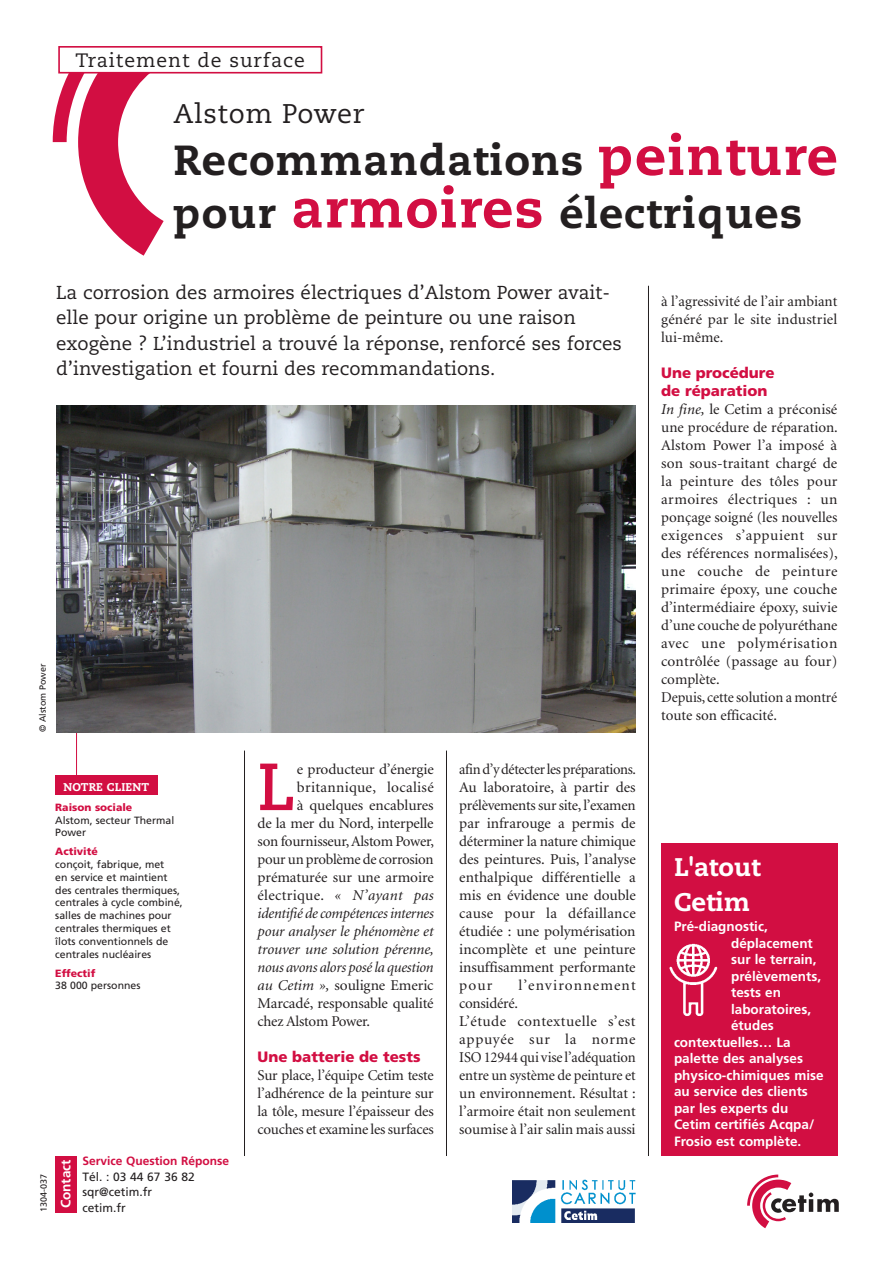
<style>
.page{position:relative;width:893px;height:1263px;background:#fff}
.page>*{position:absolute;margin:0;border:0;box-sizing:border-box;transform-origin:0 0}
.TEXTE_COURANT_LETTRI{font:700 66.45px "Caecilia";color:#d20e42}
.GD_TITRE{font:800 42px/52.5px "Caecilia";letter-spacing:.025em;color:#231f20}
.Nom_Sté_Gd_Titre{font:27px "Caecilia";letter-spacing:.025em;color:#231f20}
.Atout_Cetim{font:800 25.5px/34.8px "Caecilia";color:#fff}
.t1{font:19.35px "Caecilia";letter-spacing:.05em;color:#231f20}
.CHAPO{font:18.75px/25.5px "Caecilia";color:#231f20}
.TEXTE_COURANT{font:15px/18px "Minion";color:#231f20;text-align:justify}
.TEXTE_COURANT_LETTRI-2{font:15px "Minion";letter-spacing:-.01em;color:#231f20}
.TEXTE_COURANT_LETTRI-3{font:italic 15px "Minion";letter-spacing:-.015em;color:#231f20}
.TITRE_2_ROUGE{font:900 15px/18px "Frutiger";color:#d20e42}
.TEXTE_COURANT_LETTRI-4{font:15px "Minion";letter-spacing:.015em;color:#231f20}
.TEXTE_COURANT_LETTRI-5{font:15px "Minion";letter-spacing:.02em;color:#231f20}
.TEXTE_COURANT-2{font:15px "Minion";letter-spacing:.07em;color:#231f20}
.Texte_atout_Cetim{font:700 13.5px "Frutiger";color:#fff}
.t2{font:12px/15.8px "Frutiger";color:#231f20}
.t3{font:700 12px "Frutiger";color:#d20e42}
.t4{font:800 11.25px "Caecilia";letter-spacing:.015em;color:#fff}
.t5{font:10.5px/12.8px "Frutiger";color:#231f20}
.t6{font:900 10.5px "Frutiger";color:#d20e42}
.t7{font:9px "Frutiger";color:#231f20}
.s1{font-size:54px;color:#d20e42}
.s2{font-style:italic}
</style>
<div class="page">
<svg style="left:53px;top:74px;width:111px;height:182px"></svg>
<svg style="left:747px;top:1174px;width:92px;height:54px"></svg>
<img style="left:512px;top:1180px;width:124px;height:43px">
<hr style="left:76px;top:712px;width:1px;height:66px;background:#d20e42">
<hr style="left:648px;top:286px;width:1px;height:870px;background:#231f20">
<hr style="left:446px;top:750px;width:1px;height:406px;background:#231f20">
<hr style="left:244px;top:750px;width:1px;height:406px;background:#231f20">
<div style="left:58px;top:46px;width:264px;height:28px;border:2px solid #d20e42"></div>
<div style="left:55px;top:1156px;width:22px;height:56px;background:#d20e42"></div>
<div style="left:55px;top:776px;width:102px;height:19px;background:#d20e42"></div>
<img style="left:56px;top:405px;width:580px;height:327px">
<div style="left:661px;top:843px;width:177px;height:313px;background:#d20e42"></div>
<img style="left:669px;top:943px;width:49px;height:73px">
<p class="t1" style="left:76px;top:49px;width:231px">Traitement de surface</p>
<p class="Nom_Sté_Gd_Titre" style="left:174px;top:97px;width:192px">Alstom Power</p>
<p class="GD_TITRE" style="left:174px;top:134px;width:666px">Recommandations <span class="s1">peinture </span>pour <span class="s1">armoires</span> électriques</p>
<p class="CHAPO" style="left:56px;top:280px;width:567px">La corrosion des armoires électriques d’Alstom Power avait&shy;elle pour origine un problème de peinture ou une raison exogène ? L’industriel a trouvé la réponse, renforcé ses forces d’investigation et fourni des recommandations.</p>
<p class="t7" style="left:37px;top:732px;width:70px;rotate:-90deg">© Alstom Power</p>
<p class="t4" style="left:63px;top:779px;width:87px">NOTRE CLIENT</p>
<p class="t6" style="left:55px;top:801px;width:79px">Raison sociale</p>
<p class="t5" style="left:55px;top:814px;width:121px">Alstom, secteur Thermal<br>Power</p>
<p class="t6" style="left:55px;top:845px;width:44px">Activité</p>
<p class="t5" style="left:55px;top:858px;width:129px">conçoit, fabrique, met<br>en service et maintient des centrales thermiques, centrales à cycle combiné, salles de machines pour centrales thermiques et îlots conventionnels de centrales nucléaires</p>
<p class="t6" style="left:55px;top:966px;width:42px">Effectif</p>
<p class="t5" style="left:55px;top:979px;width:87px">38 000 personnes</p>
<p class="t7" style="left:38px;top:1212px;width:40px;rotate:-90deg">1304-037</p>
<p class="Texte_atout_Cetim" style="left:58px;top:1208px;width:50px;rotate:-90deg">Contact</p>
<p class="t3" style="left:83px;top:1154px;width:148px">Service Question Réponse</p>
<p class="t2" style="left:83px;top:1168px;width:114px">Tél. : 03 44 67 36 82 sqr@cetim.fr</p>
<p class="t2" style="left:83px;top:1200px;width:45px">cetim.fr</p>
<p class="TEXTE_COURANT_LETTRI" style="left:258px;top:748px;width:41px">L</p>
<p class="TEXTE_COURANT_LETTRI-2" style="left:297px;top:762px;width:138px">e producteur d’énergie</p>
<p class="TEXTE_COURANT_LETTRI-5" style="left:297px;top:780px;width:138px">britannique, localisé</p>
<p class="TEXTE_COURANT_LETTRI-2" style="left:297px;top:798px;width:138px">à quelques encablures</p>
<p class="TEXTE_COURANT_LETTRI-2" style="left:258px;top:816px;width:178px">de la mer du Nord, interpelle</p>
<p class="TEXTE_COURANT_LETTRI-2" style="left:258px;top:834px;width:178px">son fournisseur, Alstom Power,</p>
<p class="TEXTE_COURANT_LETTRI-2" style="left:258px;top:852px;width:178px">pour un problème de corrosion</p>
<p class="TEXTE_COURANT_LETTRI-2" style="left:258px;top:870px;width:178px">prématurée sur une armoire</p>
<p class="TEXTE_COURANT_LETTRI-4" style="left:258px;top:888px;width:178px">électrique. <span class="s2">« N’ayant pas</span></p>
<p class="TEXTE_COURANT_LETTRI-3" style="left:258px;top:906px;width:178px">identifié de compétences internes</p>
<p class="TEXTE_COURANT_LETTRI-3" style="left:258px;top:924px;width:178px">pour analyser le phénomène et</p>
<p class="TEXTE_COURANT_LETTRI-3" style="left:258px;top:942px;width:178px">trouver une solution pérenne,</p>
<p class="TEXTE_COURANT_LETTRI-3" style="left:258px;top:960px;width:178px">nous avons alors posé la question</p>
<p class="TEXTE_COURANT_LETTRI-2" style="left:258px;top:978px;width:178px"><span class="s2">au Cetim »,</span> souligne Emeric</p>
<p class="TEXTE_COURANT_LETTRI-2" style="left:258px;top:996px;width:178px">Marcadé, responsable qualité</p>
<p class="TEXTE_COURANT_LETTRI-2" style="left:258px;top:1014px;width:114px">chez Alstom Power.</p>
<p class="TITRE_2_ROUGE" style="left:258px;top:1048px;width:164px">Une batterie de tests</p>
<p class="TEXTE_COURANT" style="left:258px;top:1067px;width:178px">Sur place, l’équipe Cetim teste l’adhérence de la peinture sur la tôle, mesure l’épaisseur des couches et examine les surfaces</p>
<p class="TEXTE_COURANT" style="left:459px;top:761px;width:178px">afin d’y détecter les préparations.<br>Au laboratoire, à partir des prélèvements sur site, l’examen par infrarouge a permis de déterminer la nature chimique des peintures. Puis, l’analyse enthalpique différentielle a mis en évidence une double cause pour la défaillance étudiée : une polymérisation incomplète et une peinture insuffisamment performante pour</p>
<p class="TEXTE_COURANT-2" style="left:518px;top:978px;width:119px">l’environnement</p>
<p class="TEXTE_COURANT" style="left:459px;top:995px;width:60px">considéré.</p>
<p class="TEXTE_COURANT" style="left:459px;top:1013px;width:178px">L’étude contextuelle s’est appuyée sur la norme ISO 12944 qui vise l’adéquation entre un système de peinture et un environnement. Résultat : l’armoire était non seulement soumise à l’air salin mais aussi</p>
<p class="TEXTE_COURANT" style="left:661px;top:293px;width:178px">à l’agressivité de l’air ambiant généré par le site industriel lui-même.</p>
<p class="TITRE_2_ROUGE" style="left:661px;top:364px;width:115px">Une procédure de réparation</p>
<p class="TEXTE_COURANT" style="left:661px;top:401px;width:178px"><span class="s2">In fine,</span> le Cetim a préconisé une procédure de réparation.<br>Alstom Power l’a imposé à son sous-traitant chargé de la peinture des tôles pour armoires électriques : un ponçage soigné (les nouvelles exigences s’appuient sur des références normalisées), une couche de peinture primaire époxy, une couche d’intermédiaire époxy, suivie d’une couche de polyuréthane avec une polymérisation contrôlée (passage au four) complète.</p>
<p class="TEXTE_COURANT" style="left:661px;top:689px;width:178px">Depuis, cette solution a montré toute son efficacité.</p>
<p class="Atout_Cetim" style="left:674px;top:850px;width:88px">L'atout<br>Cetim</p>
<p class="Texte_atout_Cetim" style="left:674px;top:919px;width:95px">Pré-diagnostic,</p>
<p class="Texte_atout_Cetim" style="left:731px;top:935px;width:83px">déplacement</p>
<p class="Texte_atout_Cetim" style="left:731px;top:952px;width:87px">sur le terrain,</p>
<p class="Texte_atout_Cetim" style="left:731px;top:968px;width:92px">prélèvements,</p>
<p class="Texte_atout_Cetim" style="left:731px;top:985px;width:51px">tests en</p>
<p class="Texte_atout_Cetim" style="left:731px;top:1001px;width:82px">laboratoires,</p>
<p class="Texte_atout_Cetim" style="left:731px;top:1018px;width:44px">études</p>
<p class="Texte_atout_Cetim" style="left:674px;top:1034px;width:118px">contextuelles… La</p>
<p class="Texte_atout_Cetim" style="left:674px;top:1051px;width:131px">palette des analyses</p>
<p class="Texte_atout_Cetim" style="left:674px;top:1067px;width:151px">physico-chimiques mise</p>
<p class="Texte_atout_Cetim" style="left:674px;top:1084px;width:135px">au service des clients</p>
<p class="Texte_atout_Cetim" style="left:674px;top:1100px;width:116px">par les experts du</p>
<p class="Texte_atout_Cetim" style="left:674px;top:1117px;width:142px">Cetim certifiés Acqpa/</p>
<p class="Texte_atout_Cetim" style="left:674px;top:1133px;width:129px">Frosio est complète.</p>
</div>
